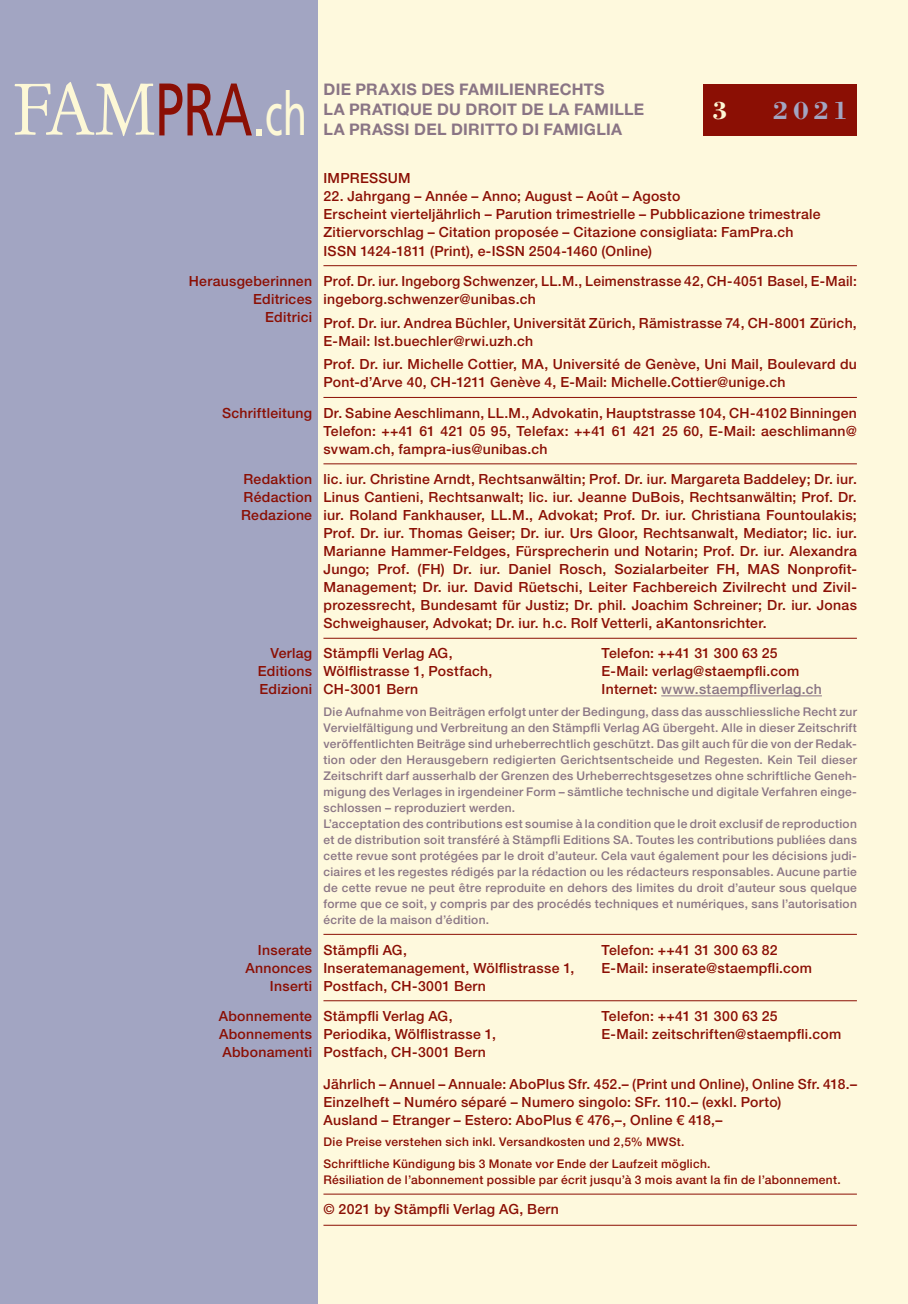
<style>
.page{position:relative;width:908px;height:1304px;background:#fff}
.page>*{position:absolute;margin:0;border:0;box-sizing:border-box;transform-origin:0 0}
.t1{font:72.6px "Stempel Garamond LT Std";color:#fdf8d6;scale:.91 1}
.t2{font:700 26px "Bodoni Std";color:#a2a5c2}
.t3{font:700 26px "Bodoni Std";color:#fdf8d6}
.t4{font:700 16px/20.2px "Helvetica Neue LT Std";letter-spacing:.02em;color:#8a7585}
.t5{font:500 14px/18px "Helvetica Neue LT Std";letter-spacing:.02em;color:#8b0f04}
.t6{font:500 14px "Helvetica Neue LT Std";letter-spacing:.02em;color:#8a7585}
.t7{font:500 12px/16px "Helvetica Neue LT Std";letter-spacing:.025em;color:#8a7585}
.t8{font:500 12px/21.6px "Helvetica Neue LT Std";letter-spacing:.025em;color:#8b0f04}
.s1{font-family:"Frutiger";font-size:74.4px;color:#8b0f04}
.s2{font-family:"Frutiger";font-size:55px}
.s3{font-family:"Frutiger";font-size:60px}
.s4{color:#8b0f04}
</style>
<div class="page">
<div style="left:317px;top:0;width:590px;height:1304px;background:#fef9dd"></div>
<div style="left:0;top:0;width:317px;height:1304px;background:#a2a5c2"></div>
<hr style="left:323px;top:265px;width:533px;height:1px;background:#8b0f04">
<hr style="left:323px;top:397px;width:533px;height:1px;background:#8b0f04">
<hr style="left:323px;top:463px;width:533px;height:1px;background:#8b0f04">
<hr style="left:323px;top:638px;width:533px;height:1px;background:#8b0f04">
<hr style="left:323px;top:934px;width:533px;height:1px;background:#8b0f04">
<hr style="left:323px;top:1000px;width:533px;height:1px;background:#8b0f04">
<hr style="left:323px;top:1194px;width:533px;height:1px;background:#8b0f04">
<hr style="left:323px;top:1225px;width:533px;height:1px;background:#8b0f04">
<hr style="left:661px;top:695px;width:160px;height:1px;background:#8a7585">
<div style="left:703px;top:84px;width:153px;height:51px;background:#8b0f04"></div>
<h1 class="t1" style="left:13px;top:66px;width:325px">FAM<span class="s1">PRA</span><span class="s2">.</span><span class="s3">ch</span></h1>
<p class="t4" style="left:323px;top:79px;width:322px">DIE PRAXIS DES FAMILIENRECHTS<br>LA PRATIQUE DU DROIT DE LA FAMILLE<br>LA PRASSI DEL DIRITTO DI FAMIGLIA</p>
<p class="t5" style="left:323px;top:169px;width:89px">IMPRESSUM</p>
<p class="t5" style="left:323px;top:187px;width:498px">22. Jahrgang – Année – Anno; August – Août – Agosto<br>Erscheint vierteljährlich – Parution trimestrielle – Pubblicazione trimestrale Zitiervorschlag – Citation proposée – Citazione consigliata: FamPra.ch ISSN 1424-1811 (Print), e-ISSN 2504-1460 (Online)</p>
<p class="t5" style="left:189px;top:272px;width:125px;text-align:right">Herausgeberinnen<br>Editrices<br>Editrici</p>
<p class="t5" style="left:323px;top:272px;width:534px">Prof. Dr. iur. Ingeborg Schwenzer, LL.M., Leimenstrasse 42, CH-4051 Basel, E-Mail: ingeborg.schwenzer@unibas.ch</p>
<h2 class="t3" style="left:711px;top:94px;width:17px">3</h2>
<h2 class="t2" style="left:772px;top:94px;width:77px">2021</h2>
<p class="t5" style="left:323px;top:313px;width:534px">Prof. Dr. iur. Andrea Büchler, Universität Zürich, Rämistrasse 74, CH-8001 Zürich,<br>E-Mail: lst.buechler@rwi.uzh.ch</p>
<p class="t5" style="left:323px;top:355px;width:534px">Prof. Dr. iur. Michelle Cottier, MA, Université de Genève, Uni Mail, Boulevard du<br>Pont-d’Arve 40, CH-1211 Genève 4, E-Mail: Michelle.Cottier@unige.ch</p>
<p class="t5" style="left:323px;top:404px;width:534px;text-align:justify;text-indent:-101px">Schriftleitung Dr. Sabine Aeschlimann, LL.M., Advokatin, Hauptstrasse 104, CH-4102 Binningen Telefon: ++41 61 421 05 95, Telefax: ++41 61 421 25 60, E-Mail: aeschlimann@ svwam.ch, fampra-ius@unibas.ch</p>
<p class="t5" style="left:241px;top:470px;width:72px;text-align:justify">Redaktion Rédaction Redazione</p>
<p class="t5" style="left:323px;top:470px;width:534px;text-align:justify">lic. iur. Christine Arndt, Rechtsanwältin; Prof. Dr. iur. Margareta Baddeley; Dr. iur.<br>Linus Cantieni, Rechtsanwalt; lic. iur. Jeanne DuBois, Rechtsanwältin; Prof. Dr. iur. Roland Fankhauser, LL.M., Advokat; Prof. Dr. iur. Christiana Fountoulakis; Prof. Dr. iur. Thomas Geiser; Dr. iur. Urs Gloor, Rechtsanwalt, Mediator; lic. iur.<br>Marianne Hammer-Feldges, Fürsprecherin und Notarin; Prof. Dr. iur. Alexandra Jungo; Prof. (FH) Dr. iur. Daniel Rosch, Sozialarbeiter FH, MAS Nonprofit-Management; Dr. iur. David Rüetschi, Leiter Fachbereich Zivilrecht und Zivil&shy;prozessrecht, Bundesamt für Justiz; Dr. phil. Joachim Schreiner; Dr. iur. Jonas Schweighauser, Advokat; Dr. iur. h.c. Rolf Vetterli, aKantonsrichter.</p>
<p class="t5" style="left:258px;top:644px;width:56px;text-align:justify;text-indent:12px">Verlag Editions Edizioni</p>
<p class="t5" style="left:323px;top:644px;width:130px">Stämpfli Verlag AG,</p>
<p class="t5" style="left:601px;top:644px;width:178px">Telefon: ++41 31 300 63 25</p>
<p class="t5" style="left:323px;top:662px;width:170px">Wölflistrasse 1, Postfach,</p>
<p class="t5" style="left:601px;top:662px;width:199px">E-Mail: verlag@staempfli.com</p>
<p class="t5" style="left:323px;top:680px;width:96px">CH-3001 Bern</p>
<p class="t6" style="left:601px;top:681px;width:222px"><span class="s4">Internet:</span> www.staempfliverlag.ch</p>
<p class="t7" style="left:323px;top:704px;width:534px">Die Aufnahme von Beiträgen erfolgt unter der Bedingung, dass das ausschliessliche Recht zur Vervielfältigung und Verbreitung an den Stämpfli Verlag AG übergeht. Alle in dieser Zeitschrift veröffentlichten Beiträge sind urheberrechtlich geschützt. Das gilt auch für die von der Redak&shy;tion oder den Herausgebern redigierten Gerichtsentscheide und Regesten. Kein Teil dieser Zeitschrift darf ausserhalb der Grenzen des Urheberrechtsgesetzes ohne schriftliche Geneh&shy;migung des Verlages in irgendeiner Form – sämtliche technische und digitale Verfahren einge&shy;schlossen – reproduziert werden.<br>L’acceptation des contributions est soumise à la condition que le droit exclusif de reproduction et de distribution soit transféré à Stämpfli Editions SA. Toutes les contributions publiées dans cette revue sont protégées par le droit d’auteur. Cela vaut également pour les décisions judi&shy;ciaires et les regestes rédigés par la rédaction ou les rédacteurs responsables. Aucune partie de cette revue ne peut être reproduite en dehors des limites du droit d’auteur sous quelque forme que ce soit, y compris par des procédés techniques et numériques, sans l’autorisation écrite de la maison d’édition.</p>
<p class="t5" style="left:245px;top:940px;width:68px;text-align:right">Inserate<br>Annonces<br>Inserti</p>
<p class="t5" style="left:323px;top:940px;width:85px">Stämpfli AG,</p>
<p class="t5" style="left:601px;top:940px;width:177px">Telefon: ++41 31 300 63 82</p>
<p class="t5" style="left:323px;top:958px;width:252px">Inseratemanagement, Wölflistrasse 1,</p>
<p class="t5" style="left:601px;top:958px;width:212px">E-Mail: inserate@staempfli.com</p>
<p class="t5" style="left:323px;top:976px;width:164px">Postfach, CH-3001 Bern</p>
<p class="t5" style="left:218px;top:1007px;width:95px;text-align:justify">Abonnemente Abonnements Abbonamenti</p>
<p class="t5" style="left:323px;top:1007px;width:130px">Stämpfli Verlag AG,</p>
<p class="t5" style="left:601px;top:1007px;width:178px">Telefon: ++41 31 300 63 25</p>
<p class="t5" style="left:323px;top:1025px;width:174px">Periodika, Wölflistrasse 1,</p>
<p class="t5" style="left:601px;top:1025px;width:241px">E-Mail: zeitschriften@staempfli.com</p>
<p class="t5" style="left:323px;top:1043px;width:164px">Postfach, CH-3001 Bern</p>
<p class="t5" style="left:323px;top:1074px;width:534px">Jährlich – Annuel – Annuale: AboPlus Sfr. 452.– (Print und Online), Online Sfr. 418.–<br>Einzelheft – Numéro séparé – Numero singolo: SFr. 110.– (exkl. Porto)<br>Ausland – Etranger – Estero: AboPlus € 476,–, Online € 418,–</p>
<p class="t8" style="left:323px;top:1131px;width:388px">Die Preise verstehen sich inkl. Versandkosten und 2,5% MWSt.<br>Schriftliche Kündigung bis 3 Monate vor Ende der Laufzeit möglich.</p>
<p class="t8" style="left:323px;top:1169px;width:518px">Résiliation de l’abonnement possible par écrit jusqu’à 3 mois avant la fin de l’abonnement.</p>
<p class="t5" style="left:323px;top:1200px;width:237px">© 2021 by Stämpfli Verlag AG, Bern</p>
</div>
